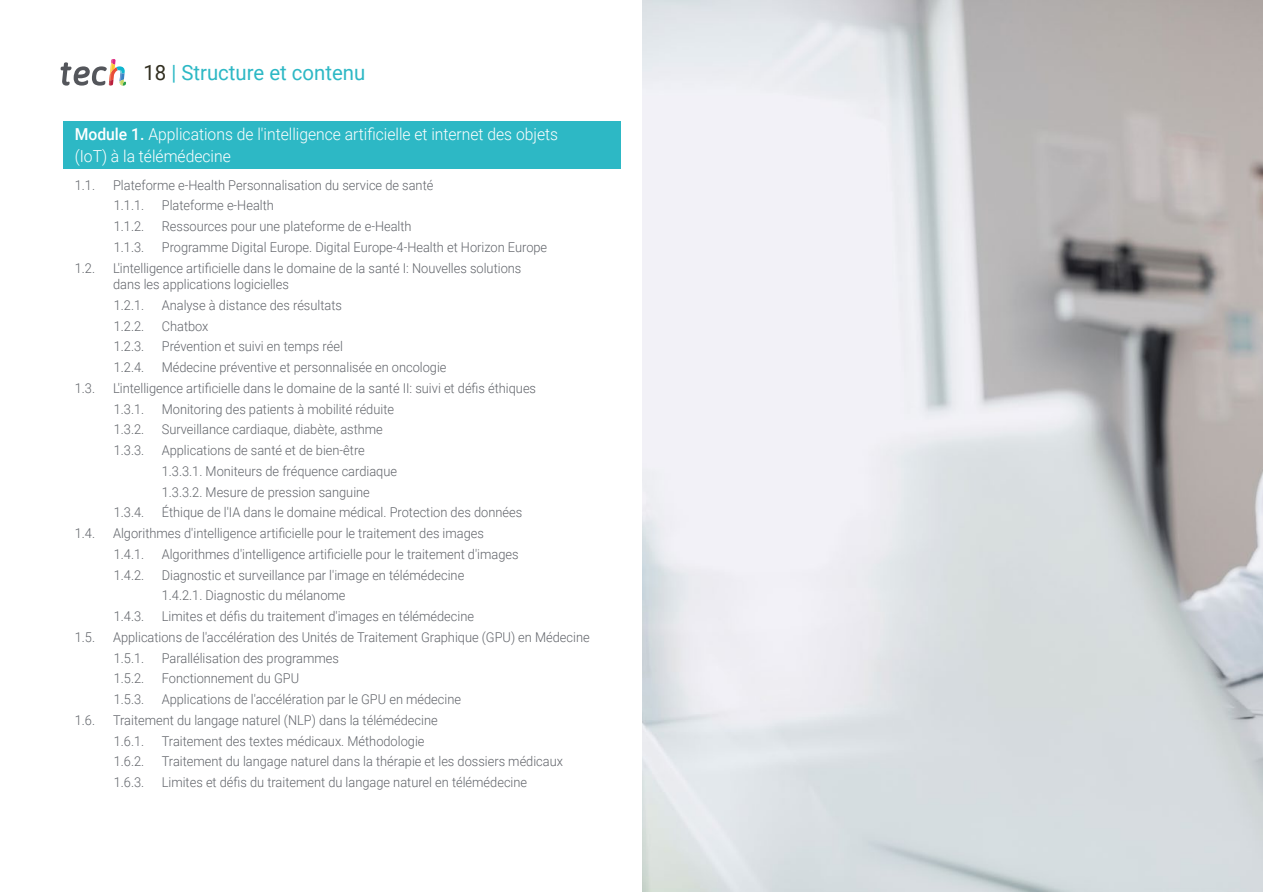
<style>
.page{position:relative;width:1263px;height:893px;background:#fff}
.page>*{position:absolute;margin:0;border:0;box-sizing:border-box;transform-origin:0 0}
.t1{font:21px "Roboto";color:#2db8c5}
.t2{font:300 16.5px/22.5px "Roboto";color:#fff;scale:.95 1}
.t3{font:300 13.5px/20.7px "Roboto";color:#61646a;scale:.95 1}
.s1{color:#312e20}
.s2{font-weight:500}
</style>
<div class="page">
<div style="left:64px;top:121px;width:557px;height:48px;background:#2db8c5"></div>
<svg style="left:61px;top:59px;width:65px;height:27px"></svg>
<img style="left:642px;top:0;width:621px;height:891px">
<h1 class="t1" style="left:144px;top:57px;width:223px"><span class="s1">18</span> | Structure et contenu</h1>
<p class="t2" style="left:75px;top:122px;width:510px"><span class="s2">Module 1.</span> Applications de l'intelligence artificielle et internet des objets (IoT) à la télémédecine</p>
<p class="t3" style="left:75px;top:174px;width:23px">1.1.</p>
<p class="t3" style="left:113px;top:174px;width:339px">Plateforme e-Health Personnalisation du service de santé<br>1.1.1.</p>
<p class="t3" style="left:162px;top:195px;width:120px">Plateforme e-Health</p>
<p class="t3" style="left:114px;top:215px;width:34px">1.1.2.</p>
<p class="t3" style="left:162px;top:215px;width:264px">Ressources pour une plateforme de e-Health</p>
<p class="t3" style="left:114px;top:236px;width:34px">1.1.3.</p>
<p class="t3" style="left:162px;top:236px;width:407px">Programme Digital Europe. Digital Europe-4-Health et Horizon Europe</p>
<p class="t3" style="left:75px;top:257px;width:23px">1.2.</p>
<p class="t3" style="left:113px;top:259px;width:431px;line-height:16.5px">L'intelligence artificielle dans le domaine de la santé I: Nouvelles solutions dans les applications logicielles</p>
<p class="t3" style="left:114px;top:294px;width:34px">1.2.1.</p>
<p class="t3" style="left:162px;top:294px;width:191px">Analyse à distance des résultats</p>
<p class="t3" style="left:114px;top:315px;width:34px">1.2.2.</p>
<p class="t3" style="left:162px;top:315px;width:51px">Chatbox</p>
<p class="t3" style="left:114px;top:336px;width:34px">1.2.3.</p>
<p class="t3" style="left:162px;top:336px;width:192px">Prévention et suivi en temps réel</p>
<p class="t3" style="left:114px;top:356px;width:34px">1.2.4.</p>
<p class="t3" style="left:162px;top:356px;width:301px">Médecine préventive et personnalisée en oncologie</p>
<p class="t3" style="left:75px;top:377px;width:23px">1.3.</p>
<p class="t3" style="left:113px;top:377px;width:447px">L'intelligence artificielle dans le domaine de la santé II: suivi et défis éthiques<br>1.3.1.</p>
<p class="t3" style="left:162px;top:398px;width:246px">Monitoring des patients à mobilité réduite</p>
<p class="t3" style="left:114px;top:419px;width:34px">1.3.2.</p>
<p class="t3" style="left:162px;top:419px;width:234px">Surveillance cardiaque, diabète, asthme</p>
<p class="t3" style="left:114px;top:439px;width:34px">1.3.3.</p>
<p class="t3" style="left:162px;top:439px;width:249px">Applications de santé et de bien-être<br>1.3.3.1. Moniteurs de fréquence cardiaque<br>1.3.3.2. Mesure de pression sanguine</p>
<p class="t3" style="left:114px;top:502px;width:34px">1.3.4.</p>
<p class="t3" style="left:162px;top:502px;width:381px">Éthique de l'IA dans le domaine médical. Protection des données</p>
<p class="t3" style="left:75px;top:522px;width:23px">1.4.</p>
<p class="t3" style="left:113px;top:522px;width:392px">Algorithmes d'intelligence artificielle pour le traitement des images<br>1.4.1.</p>
<p class="t3" style="left:162px;top:543px;width:377px">Algorithmes d'intelligence artificielle pour le traitement d'images</p>
<p class="t3" style="left:114px;top:564px;width:34px">1.4.2.</p>
<p class="t3" style="left:162px;top:564px;width:320px">Diagnostic et surveillance par l'image en télémédecine<br>1.4.2.1. Diagnostic du mélanome</p>
<p class="t3" style="left:114px;top:605px;width:34px">1.4.3.</p>
<p class="t3" style="left:162px;top:605px;width:330px">Limites et défis du traitement d'images en télémédecine</p>
<p class="t3" style="left:75px;top:626px;width:23px">1.5.</p>
<p class="t3" style="left:113px;top:626px;width:503px">Applications de l'accélération des Unités de Traitement Graphique (GPU) en Médecine<br>1.5.1.</p>
<p class="t3" style="left:162px;top:647px;width:188px">Parallélisation des programmes</p>
<p class="t3" style="left:114px;top:668px;width:34px">1.5.2.</p>
<p class="t3" style="left:162px;top:668px;width:146px">Fonctionnement du GPU</p>
<p class="t3" style="left:114px;top:688px;width:34px">1.5.3.</p>
<p class="t3" style="left:162px;top:688px;width:317px">Applications de l'accélération par le GPU en médecine</p>
<p class="t3" style="left:75px;top:709px;width:23px">1.6.</p>
<p class="t3" style="left:113px;top:709px;width:343px">Traitement du langage naturel (NLP) dans la télémédecine<br>1.6.1.</p>
<p class="t3" style="left:162px;top:730px;width:278px">Traitement des textes médicaux. Méthodologie</p>
<p class="t3" style="left:114px;top:751px;width:34px">1.6.2.</p>
<p class="t3" style="left:162px;top:751px;width:424px">Traitement du langage naturel dans la thérapie et les dossiers médicaux</p>
<p class="t3" style="left:114px;top:771px;width:34px">1.6.3.</p>
<p class="t3" style="left:162px;top:771px;width:386px">Limites et défis du traitement du langage naturel en télémédecine</p>
</div>
